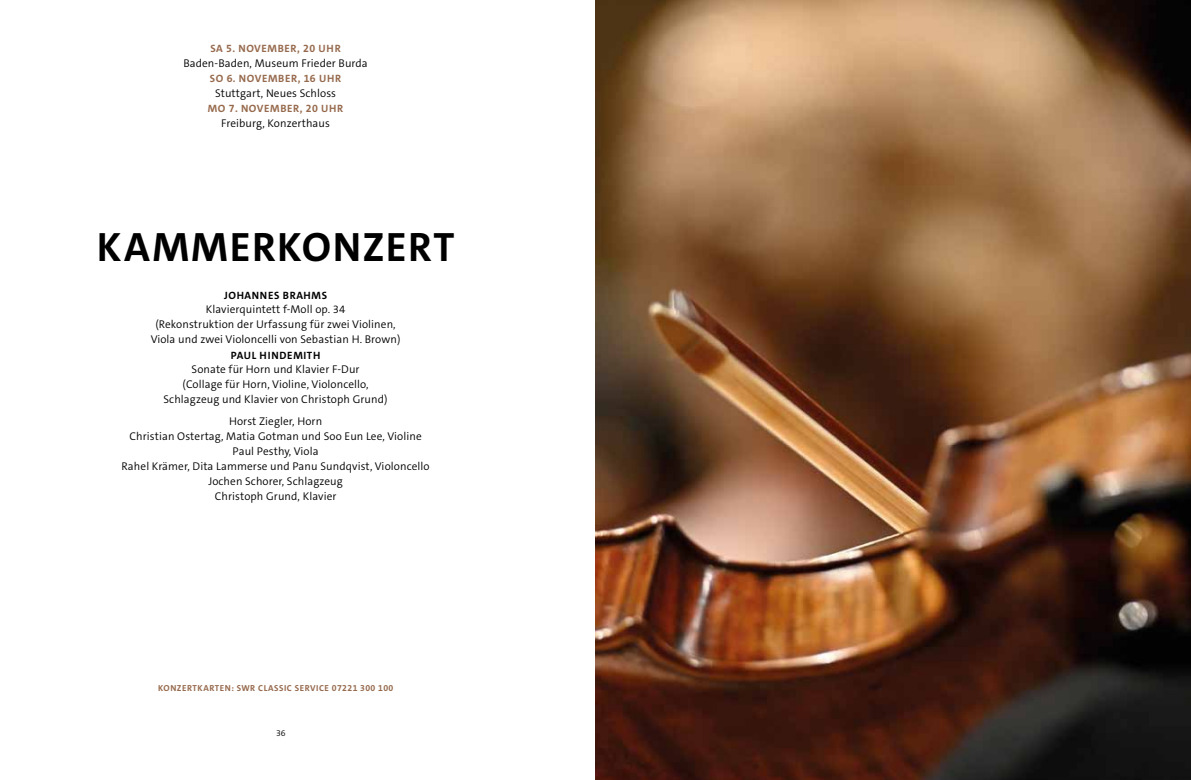
<style>
.page{position:relative;width:1191px;height:780px;background:#fff}
.page>*{position:absolute;margin:0;border:0;box-sizing:border-box;transform-origin:0 0}
.t1{font:700 41.25px "The Sans C5";letter-spacing:.03em;color:#000}
.t2{font:300 11.25px/15px "The Sans C5";letter-spacing:.01em;color:#000;text-align:center}
.t3{font:700 10.62px "The Sans C5";letter-spacing:.06em;color:#96694c}
.t4{font:700 10.62px "The Sans C5";letter-spacing:.06em;color:#000}
.t5{font:700 8.75px "The Sans C5";letter-spacing:.065em;color:#96694c}
.t6{font:300 8.75px "The Sans C5";color:#000}
</style>
<div class="page">
<img style="left:595px;top:0;width:596px;height:780px">
<p class="t3" style="left:210px;top:42px;width:132px">SA 5. NOVEMBER, 20 UHR</p>
<p class="t2" style="left:183px;top:56px;width:186px">Baden-Baden, Museum Frieder Burda</p>
<p class="t3" style="left:210px;top:72px;width:133px">SO 6. NOVEMBER, 16 UHR</p>
<p class="t2" style="left:215px;top:86px;width:122px">Stuttgart, Neues Schloss</p>
<p class="t3" style="left:208px;top:102px;width:137px">MO 7. NOVEMBER, 20 UHR</p>
<p class="t2" style="left:221px;top:116px;width:110px">Freiburg, Konzerthaus</p>
<h1 class="t1" style="left:97px;top:220px;width:359px">KAMMERKONZERT</h1>
<p class="t4" style="left:224px;top:289px;width:104px">JOHANNES BRAHMS</p>
<p class="t2" style="left:151px;top:301px;width:251px">Klavierquintett f-Moll op. 34<br>(Rekonstruktion der Urfassung für zwei Violinen,<br>Viola und zwei Violoncelli von Sebastian H. Brown)</p>
<p class="t4" style="left:231px;top:349px;width:91px">PAUL HINDEMITH</p>
<p class="t2" style="left:163px;top:361px;width:226px">Sonate für Horn und Klavier F-Dur<br>(Collage für Horn, Violine, Violoncello,<br>Schlagzeug und Klavier von Christoph Grund)</p>
<p class="t2" style="left:122px;top:414px;width:309px">Horst Ziegler, Horn<br>Christian Ostertag, Matia Gotman und Soo Eun Lee, Violine Paul Pesthy, Viola<br>Rahel Krämer, Dita Lammerse und Panu Sundqvist, Violoncello Jochen Schorer, Schlagzeug<br>Christoph Grund, Klavier</p>
<p class="t5" style="left:158px;top:682px;width:237px">KONZERTKARTEN: SWR CLASSIC SERVICE 07221 300 100</p>
<p class="t6" style="left:276px;top:727px;width:11px">36</p>
</div>
